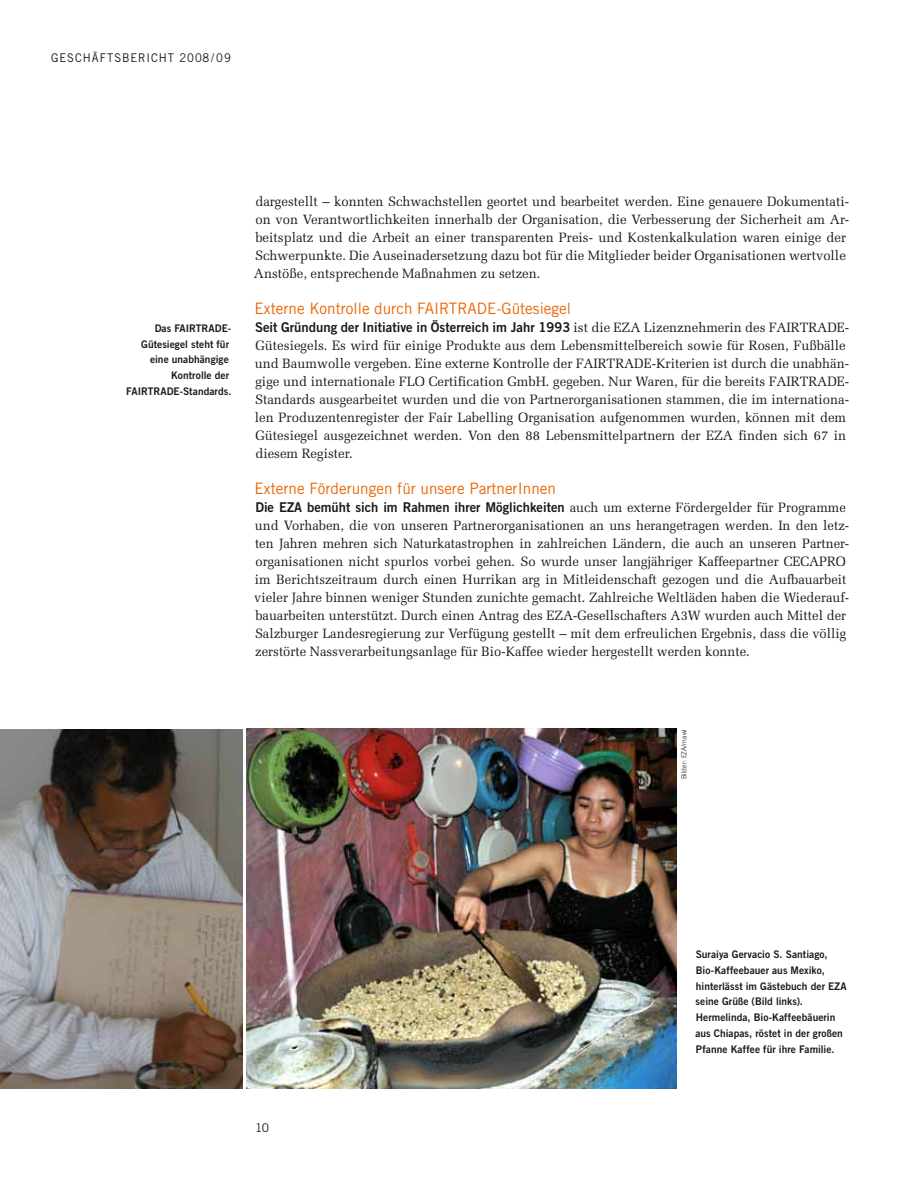
<style>
.page{position:relative;width:910px;height:1191px;background:#fff}
.page>*{position:absolute;margin:0;border:0;box-sizing:border-box;transform-origin:0 0}
.t1{font:15.75px "Trade Gothic LT";color:#ec6502}
.t2{font:13.5px/18px "Melior LT";color:#1a1a18}
.t3{font:13.5px/18px "Melior LT";color:#1a1a18;scale:.96 1}
.t4{font:13.5px "Trade Gothic LT Bold Two";color:#1a1a18}
.t5{font:13.5px "Trade Gothic LT Bold Two";color:#1a1a18;scale:.96 1}
.t6{font:12px "Trade Gothic LT";letter-spacing:.085em;color:#1a1a18;scale:.93 1}
.t7{font:12px "Trade Gothic LT";letter-spacing:.085em;color:#1a1a18}
.t8{font:10.5px/15.8px "Trade Gothic LT Bold Two";letter-spacing:.005em;color:#1a1a18}
.t9{font:300 7.05px "Trade Gothic LT";color:#1a1a18}
.s1{font-family:"Melior LT"}
</style>
<div class="page">
<img style="left:247px;top:729px;width:429px;height:359px">
<img style="left:0;top:729px;width:242px;height:359px">
<p class="t6" style="left:51px;top:50px;width:19px">GESCHÄFTSBERICHT</p>
<p class="t6" style="left:179px;top:50px;width:57px">2008/09</p>
<p class="t8" style="left:126px;top:320px;width:107px;text-align:right">Das FAIRTRADE-<br>Gütesiegel steht für eine unabhängige<br>Kontrolle der<br>FAIRTRADE-Standards.</p>
<p class="t2" style="left:254px;top:193px;width:597px">dargestellt – konnten Schwachstellen geortet und bearbeitet werden. Eine genauere Dokumentati&shy;on von Verantwortlichkeiten innerhalb der Organisation, die Verbesserung der Sicherheit am Ar&shy;beitsplatz und die Arbeit an einer transparenten Preis- und Kostenkalkulation waren einige der Schwerpunkte. Die Auseinadersetzung dazu bot für die Mitglieder beider Organisationen wertvolle Anstöße, entsprechende Maßnahmen zu setzen.</p>
<p class="t1" style="left:255px;top:299px;width:189px">Externe Kontrolle durch FAIRTR</p>
<p class="t1" style="left:468px;top:299px;width:105px">ADE-Gütesiegel</p>
<p class="t4" style="left:255px;top:319px;width:596px">Seit Gründung der Initiative in Österreich im Jahr 1993 <span class="s1">ist die EZA Lizenznehmerin des FAIRTRADE-</span></p>
<p class="t2" style="left:255px;top:337px;width:596px">Gütesiegels. Es wird für einige Produkte aus dem Lebensmittelbereich sowie für Rosen, Fußbälle und Baumwolle vergeben. Eine externe Kontrolle der FAIRTRADE-Kriterien ist durch die unabhän&shy;gige und internationale FLO Certification GmbH. gegeben. Nur Waren, für die bereits FAIRTRADE-Standards ausgearbeitet wurden und die von Partnerorganisationen stammen, die im internationa&shy;len Produzentenregister der Fair Labelling Organisation aufgenommen wurden, können mit dem Gütesiegel ausgezeichnet werden. Von den 88 Lebensmittelpartnern der EZA finden sich 67 in diesem Register.</p>
<p class="t1" style="left:255px;top:479px;width:303px">Externe Förderungen für unsere PartnerI nnen</p>
<p class="t5" style="left:255px;top:499px;width:617px">Die EZA bemüht sich im Rahmen ihrer Möglichkeiten <span class="s1">auch um externe Fördergelder für Programme</span></p>
<p class="t3" style="left:254px;top:517px;width:621px">und Vorhaben, die von unseren Partnerorganisationen an uns herangetragen werden. In den letz&shy;ten Jahren mehren sich Naturkatastrophen in zahlreichen Ländern, die auch an unseren Partner&shy;organisationen nicht spurlos vorbei gehen. So wurde unser langjähriger Kaffeepartner CECAPRO im Berichtszeitraum durch einen Hurrikan arg in Mitleidenschaft gezogen und die Aufbauarbeit vieler Jahre binnen weniger Stunden zunichte gemacht. Zahlreiche Weltläden haben die Wiederauf&shy;bauarbeiten unterstützt. Durch einen Antrag des EZA-Gesellschafters A3W wurden auch Mittel der Salzburger Landesregierung zur Verfügung gestellt – mit dem erfreulichen Ergebnis, dass die völlig zerstörte Nassverarbeitungsanlage für Bio-Kaffee wieder hergestellt werden konnte.</p>
<p class="t9" style="left:680px;top:779px;width:51px;rotate:-90deg">Bilder: EZA/mawi</p>
<p class="t7" style="left:255px;top:1120px;width:16px">10</p>
<p class="t8" style="left:695px;top:946px;width:153px">Suraiya Gervacio S. Santiago,<br>Bio-Kaffeebauer aus Mexiko, hinterlässt im Gästebuch der EZA seine Grüße (Bild links).<br>Hermelinda, Bio-Kaffeebäuerin aus Chiapas, röstet in der großen<br>Pfanne Kaffee für ihre Familie.</p>
</div>
